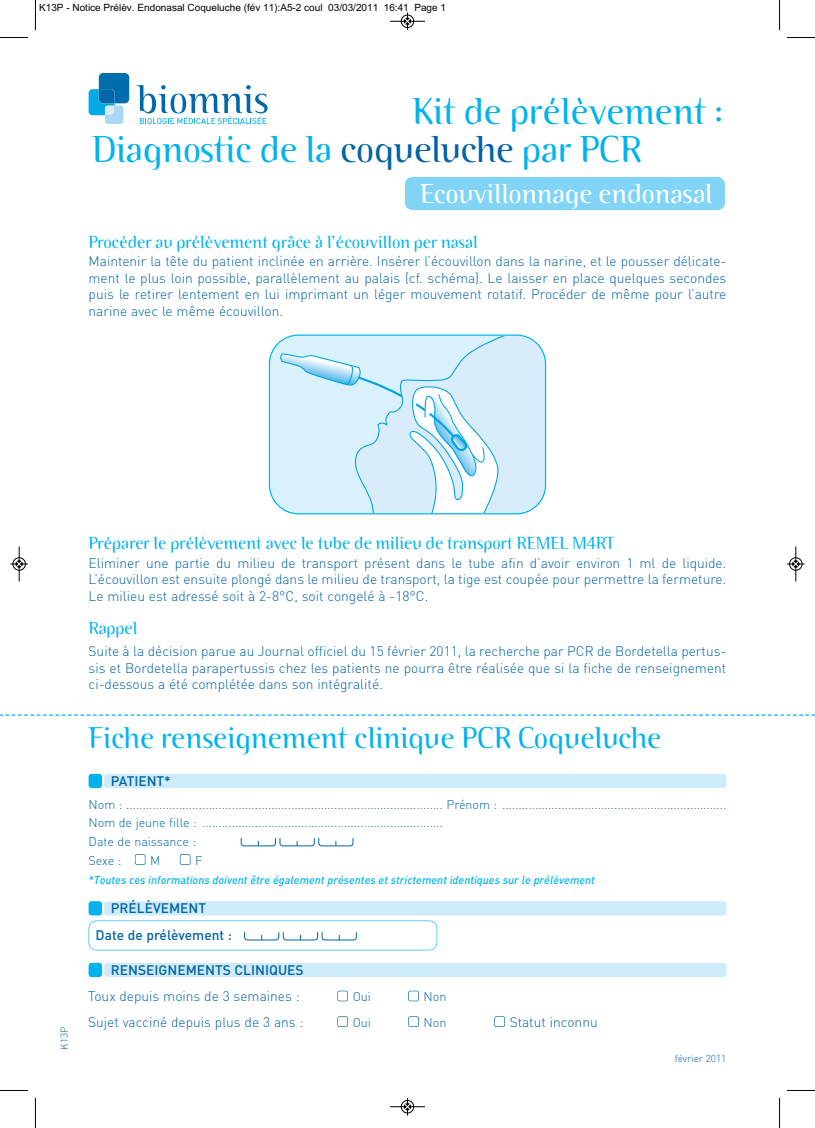
<style>
.page{position:relative;width:815px;height:1128px;background:#fff}
.page>*{position:absolute;margin:0;border:0;box-sizing:border-box;transform-origin:0 0}
.t1{font:300 37.5px/37.5px "Binary ITC";letter-spacing:-.005em;color:#00b3ee}
.t2{font:300 30px "Binary ITC";color:#00b3ee}
.t3{font:300 27.5px "Binary ITC";color:#fff}
.t4{font:300 17.5px "Binary ITC";color:#00b3ee}
.t5{font:300 13.75px/16.5px "DIN";color:#0063a4;text-align:justify}
.t6{font:500 13.75px "DIN";color:#0063a4}
.t7{font:300 12.5px/18.8px "DIN";color:#0063a4}
.t8{font:italic 500 11.25px "DIN";color:#00b3ee}
.t9{font:10px "Arial";color:#000}
.t10{font:300 10px "DIN";color:#0063a4}
.s1{color:#0063a4}
</style>
<div class="page">
<div style="left:405px;top:177px;width:320px;height:33px;background:#81d4f6;border-radius:7px"></div>
<svg style="left:137px;top:85px;width:131px;height:39px"></svg>
<svg style="left:89px;top:73px;width:40px;height:51px"></svg>
<svg style="left:269px;top:334px;width:277px;height:180px;background:#d0ecf9"></svg>
<div style="left:104px;top:773px;width:622px;height:15px;background:#cdebfa;border-radius:3px"></div>
<div style="left:89px;top:773px;width:13px;height:15px;background:#00b3ee;border-radius:3px"></div>
<div style="left:104px;top:901px;width:622px;height:14px;background:#cdebfa;border-radius:3px"></div>
<div style="left:89px;top:901px;width:13px;height:14px;background:#00b3ee;border-radius:3px"></div>
<div style="left:135px;top:854px;width:10px;height:10px;border:1px solid #0063a4;border-radius:2px"></div>
<svg style="left:241px;top:838px;width:113px;height:8px"></svg>
<div style="left:180px;top:854px;width:10px;height:10px;border:1px solid #0063a4;border-radius:2px"></div>
<div style="left:104px;top:962px;width:622px;height:14px;background:#cdebfa;border-radius:3px"></div>
<div style="left:89px;top:962px;width:13px;height:14px;background:#00b3ee;border-radius:3px"></div>
<div style="left:89px;top:920px;width:348px;height:30px;border:1px solid #00b3ee;border-radius:8px"></div>
<svg style="left:244px;top:932px;width:113px;height:8px"></svg>
<div style="left:337px;top:990px;width:11px;height:11px;border:1px solid #0063a4;border-radius:2px"></div>
<div style="left:408px;top:990px;width:11px;height:11px;border:1px solid #0063a4;border-radius:2px"></div>
<div style="left:337px;top:1016px;width:11px;height:10px;border:1px solid #0063a4;border-radius:2px"></div>
<div style="left:408px;top:1016px;width:11px;height:10px;border:1px solid #0063a4;border-radius:2px"></div>
<div style="left:494px;top:1016px;width:11px;height:10px;border:1px solid #0063a4;border-radius:2px"></div>
<svg style="left:0;top:714px;width:815px;height:1px"></svg>
<hr style="left:35px;top:0;width:1px;height:30px;background:#000">
<svg style="left:0;top:37px;width:28px;height:1px"></svg>
<hr style="left:779px;top:0;width:1px;height:30px;background:#000">
<svg style="left:787px;top:37px;width:28px;height:1px"></svg>
<hr style="left:35px;top:1097px;width:1px;height:30px;background:#000">
<svg style="left:0;top:1090px;width:28px;height:1px"></svg>
<hr style="left:779px;top:1097px;width:1px;height:30px;background:#000">
<svg style="left:787px;top:1090px;width:28px;height:1px"></svg>
<hr style="left:390px;top:21px;width:35px;height:1px;background:#000">
<div style="left:401px;top:15px;width:13px;height:13px;border:1px solid #000;border-radius:50%"></div>
<svg style="left:404px;top:12px;width:7px;height:18px"></svg>
<div style="left:401px;top:1099px;width:13px;height:14px;border:1px solid #fff;border-radius:50%"></div>
<hr style="left:390px;top:1106px;width:35px;height:1px;background:#000">
<div style="left:401px;top:1100px;width:13px;height:13px;border:1px solid #000;border-radius:50%"></div>
<svg style="left:404px;top:1098px;width:7px;height:17px"></svg>
<hr style="left:19px;top:546px;width:1px;height:35px;background:#000">
<div style="left:13px;top:557px;width:13px;height:13px;border:1px solid #000;border-radius:50%"></div>
<svg style="left:10px;top:560px;width:18px;height:7px"></svg>
<hr style="left:796px;top:546px;width:1px;height:35px;background:#000">
<div style="left:789px;top:557px;width:13px;height:13px;border:1px solid #000;border-radius:50%"></div>
<svg style="left:787px;top:560px;width:18px;height:7px"></svg>
<p class="t9" style="left:39px;top:4px;width:408px">K13P - Notice Prélèv. Endonasal Coqueluche (fév 11):A5-2 coul 03/03/2011 16:41 Page 1</p>
<h1 class="t1" style="left:92px;top:96px;width:633px;text-indent:320px">Kit de prélèvement :<br>Diagnostic de la <span class="s1">coqueluche</span> par PCR</h1>
<h3 class="t3" style="left:420px;top:184px;width:294px">Ecouvillonnage endonasal</h3>
<p class="t4" style="left:89px;top:235px;width:391px">Procéder au prélèvement grâce à l’écouvillon per nasal</p>
<p class="t5" style="left:89px;top:255px;width:639px">Maintenir la tête du patient inclinée en arrière. Insérer l’écouvillon dans la narine, et le pousser délicate&shy;ment le plus loin possible, parallèlement au palais (cf. schéma). Le laisser en place quelques secondes puis le retirer lentement en lui imprimant un léger mouvement rotatif. Procéder de même pour l’autre narine avec le même écouvillon.</p>
<p class="t4" style="left:89px;top:537px;width:528px">Préparer le prélèvement avec le tube de milieu de transport REMEL M4RT</p>
<p class="t5" style="left:89px;top:556px;width:639px">Eliminer une partie du milieu de transport présent dans le tube afin d’avoir environ 1 ml de liquide.<br>L’écouvillon est ensuite plongé dans le milieu de transport, la tige est coupée pour permettre la fermeture.<br>Le milieu est adressé soit à 2-8°C, soit congelé à -18°C.</p>
<p class="t4" style="left:89px;top:621px;width:50px">Rappel</p>
<p class="t5" style="left:89px;top:644px;width:639px">Suite à la décision parue au Journal officiel du 15 février 2011, la recherche par PCR de Bordetella pertus&shy;sis et Bordetella parapertussis chez les patients ne pourra être réalisée que si la fiche de renseignement ci-dessous a été complétée dans son intégralité.</p>
<h2 class="t2" style="left:89px;top:727px;width:575px">Fiche renseignement clinique PCR Coqueluche</h2>
<p class="t6" style="left:111px;top:773px;width:62px">PATIENT*</p>
<p class="t7" style="left:89px;top:796px;width:639px">Nom : ................................................................................................ Prénom : ....................................................................<br>Nom de jeune fille : .........................................................................<br>Date de naissance :<br>Sexe :</p>
<p class="t7" style="left:150px;top:852px;width:12px">M</p>
<p class="t7" style="left:195px;top:852px;width:9px">F</p>
<p class="t8" style="left:89px;top:875px;width:508px">*Toutes ces informations doivent être également présentes et strictement identiques sur le prélèvement</p>
<p class="t6" style="left:111px;top:900px;width:97px">PRÉLÈVEMENT</p>
<p class="t6" style="left:96px;top:927px;width:138px">Date de prélèvement :</p>
<p class="t10" style="left:61px;top:1049px;width:25px;rotate:-90deg">K13P</p>
<p class="t6" style="left:111px;top:962px;width:194px">RENSEIGNEMENTS CLINIQUES</p>
<p class="t5" style="left:88px;top:989px;width:213px">Toux depuis moins de 3 semaines :</p>
<p class="t7" style="left:353px;top:988px;width:20px">Oui</p>
<p class="t7" style="left:424px;top:988px;width:24px">Non</p>
<p class="t5" style="left:88px;top:1015px;width:217px">Sujet vacciné depuis plus de 3 ans :</p>
<p class="t7" style="left:353px;top:1014px;width:20px">Oui</p>
<p class="t7" style="left:424px;top:1014px;width:24px">Non</p>
<p class="t5" style="left:510px;top:1015px;width:89px">Statut inconnu</p>
<p class="t10" style="left:675px;top:1054px;width:53px">février 2011</p>
</div>
